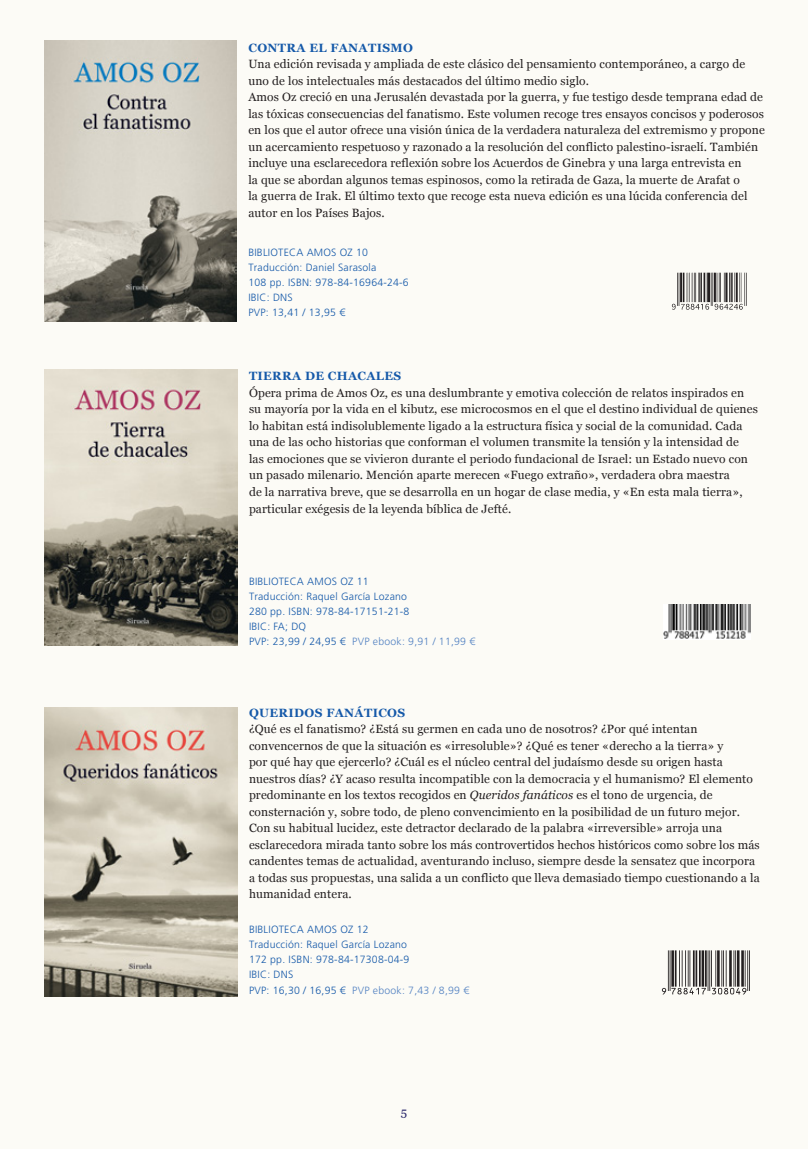
<style>
.page{position:relative;width:808px;height:1149px;background:#fff}
.page>*{position:absolute;margin:0;border:0;box-sizing:border-box;transform-origin:0 0}
.Sinopsis{font:12px/16.5px "Georgia";letter-spacing:.01em;color:#231f20}
.traductor{font:12px/16.5px "Georgia";letter-spacing:.01em;color:#231f20}
.CAPITULAR{font:700 12px "Georgia";letter-spacing:.03em;color:#1559a9}
.t1{font:12px "Georgia";color:#2b296c}
.Datos{font:300 10.5px/15px "Frutiger LT Std";letter-spacing:.02em;color:#1559a9}
.Datos-2{font:300 10.5px "Frutiger LT Std";letter-spacing:.02em;color:#5382c2}
.s1{color:#5382c2}
.s2{font-style:italic}
.s3{color:#1559a9}
</style>
<div class="page">
<div style="left:0;top:0;width:808px;height:1148px;background:#fcfbf6"></div>
<img style="left:45px;top:41px;width:192px;height:281px">
<img style="left:671px;top:272px;width:76px;height:38px">
<img style="left:45px;top:370px;width:192px;height:275px">
<img style="left:664px;top:604px;width:86px;height:35px">
<img style="left:45px;top:707px;width:192px;height:288px">
<svg style="left:662px;top:950px;width:88px;height:44px"></svg>
<p class="CAPITULAR" style="left:248px;top:38px;width:166px">CONTRA EL FANATISMO</p>
<p class="Sinopsis" style="left:248px;top:55px;width:498px">Una edición revisada y ampliada de este clásico del pensamiento contemporáneo, a cargo de uno de los intelectuales más destacados del último medio siglo.</p>
<p class="Sinopsis" style="left:248px;top:88px;width:518px">Amos Oz creció en una Jerusalén devastada por la guerra, y fue testigo desde temprana edad de las tóxicas consecuencias del fanatismo. Este volumen recoge tres ensayos concisos y poderosos en los que el autor ofrece una visión única de la verdadera naturaleza del extremismo y propone un acercamiento respetuoso y razonado a la resolución del conflicto palestino-israelí. También incluye una esclarecedora reflexión sobre los Acuerdos de Ginebra y una larga entrevista en<br>la que se abordan algunos temas espinosos, como la retirada de Gaza, la muerte de Arafat o<br>la guerra de Irak. El último texto que recoge esta nueva edición es una lúcida conferencia del autor en los Países Bajos.</p>
<p class="Datos" style="left:248px;top:245px;width:121px">BIBLIOTECA AMOS OZ 10</p>
<p class="Datos" style="left:248px;top:260px;width:162px">Traducción: Daniel Sarasola<br>108 pp. ISBN: 978-84-16964-24-6<br>IBIC: DNS<br>PVP: 13,41 / 13,95 €</p>
<p class="CAPITULAR" style="left:249px;top:367px;width:154px">TIERRA DE CHACALES</p>
<p class="traductor" style="left:249px;top:384px;width:510px">Ópera prima de Amos Oz, es una deslumbrante y emotiva colección de relatos inspirados en su mayoría por la vida en el kibutz, ese microcosmos en el que el destino individual de quienes lo habitan está indisolublemente ligado a la estructura física y social de la comunidad. Cada una de las ocho historias que conforman el volumen transmite la tensión y la intensidad de<br>las emociones que se vivieron durante el periodo fundacional de Israel: un Estado nuevo con un pasado milenario. Mención aparte merecen «Fuego extraño», verdadera obra maestra<br>de la narrativa breve, que se desarrolla en un hogar de clase media, y «En esta mala tierra», particular exégesis de la leyenda bíblica de Jefté.</p>
<p class="Datos" style="left:249px;top:573px;width:121px">BIBLIOTECA AMOS OZ 11</p>
<p class="Datos" style="left:249px;top:588px;width:228px">Traducción: Raquel García Lozano<br>280 pp. ISBN: 978-84-17151-21-8<br>IBIC: FA; DQ<br>PVP: 23,99 / 24,95 € <span class="s1">PVP ebook: 9,91 / 11,99 €</span></p>
<p class="CAPITULAR" style="left:249px;top:703px;width:158px">QUERIDOS FANÁTICOS</p>
<p class="Sinopsis" style="left:249px;top:720px;width:505px">¿Qué es el fanatismo? ¿Está su germen en cada uno de nosotros? ¿Por qué intentan convencernos de que la situación es «irresoluble»? ¿Qué es tener «derecho a la tierra» y<br>por qué hay que ejercerlo? ¿Cuál es el núcleo central del judaísmo desde su origen hasta nuestros días? ¿Y acaso resulta incompatible con la democracia y el humanismo? El elemento predominante en los textos recogidos en <span class="s2">Queridos fanáticos</span> es el tono de urgencia, de consternación y, sobre todo, de pleno convencimiento en la posibilidad de un futuro mejor.</p>
<p class="Sinopsis" style="left:249px;top:819px;width:512px">Con su habitual lucidez, este detractor declarado de la palabra «irreversible» arroja una esclarecedora mirada tanto sobre los más controvertidos hechos históricos como sobre los más candentes temas de actualidad, aventurando incluso, siempre desde la sensatez que incorpora a todas sus propuestas, una salida a un conflicto que lleva demasiado tiempo cuestionando a la humanidad entera.</p>
<p class="Datos" style="left:249px;top:921px;width:121px">BIBLIOTECA AMOS OZ 12</p>
<p class="Datos" style="left:249px;top:936px;width:162px">Traducción: Raquel García Lozano<br>172 pp. ISBN: 978-84-17308-04-9<br>IBIC: DNS</p>
<p class="Datos-2" style="left:249px;top:984px;width:222px"><span class="s3">PVP: 16,30 / 16,95 €</span> PVP ebook: 7,43 / 8,99 €</p>
<p class="t1" style="left:401px;top:1102px;width:8px">5</p>
</div>
